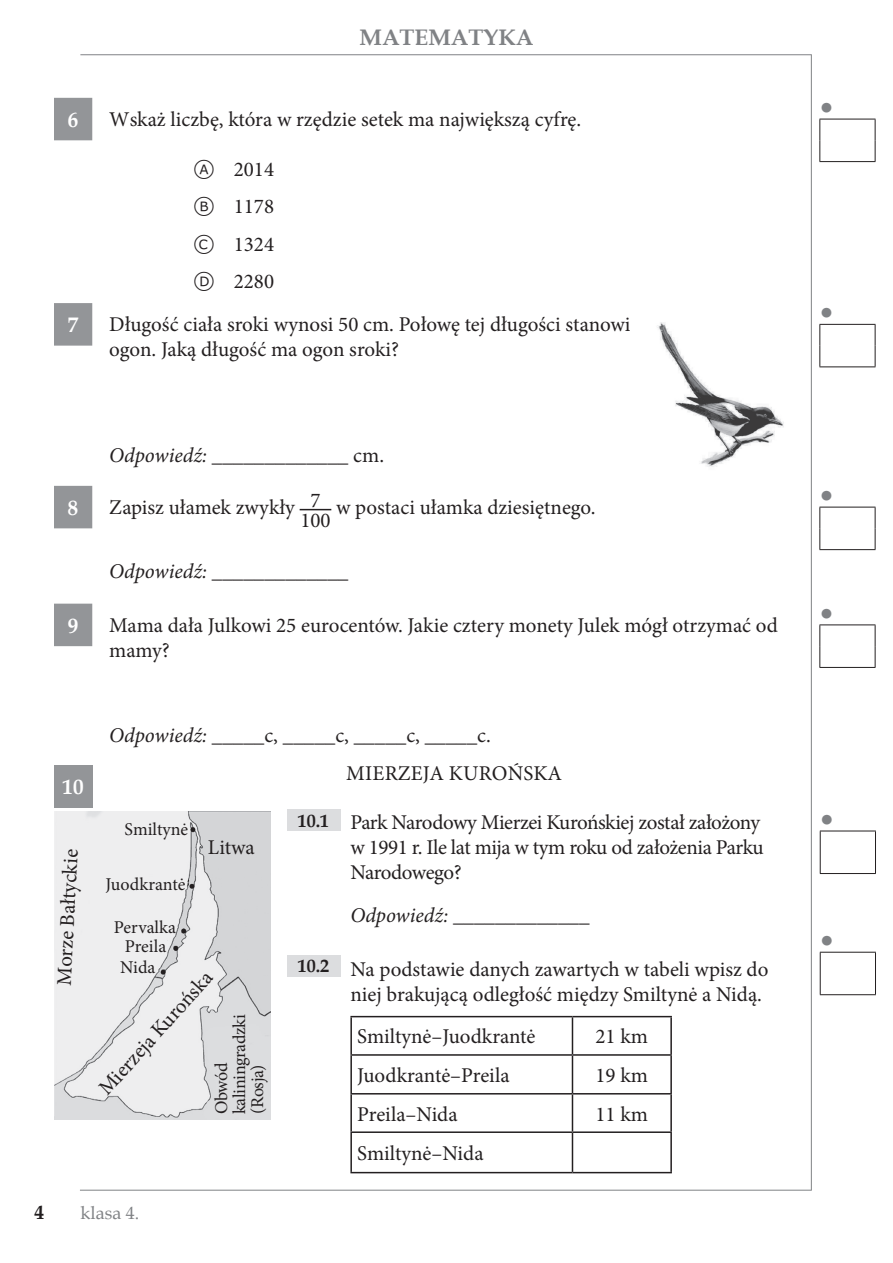
<style>
.page{position:relative;width:893px;height:1263px;background:#fff}
.page>*{position:absolute;margin:0;border:0;box-sizing:border-box;transform-origin:0 0}
.t1{font:700 22.5px "Book Antiqua";color:#808285}
.t2{font:22.5px "Arial";color:#808285}
.t3{font:21px/37.3px "Minion Pro";color:#231f20}
.t4{font:italic 21px "Minion Pro";letter-spacing:-.005em;color:#231f20}
.t5{font:21px/25.2px "Minion Pro";letter-spacing:-.02em;color:#231f20}
.t6{font:700 21px "Book Antiqua";color:#fff}
.t7{font:700 19.5px "Book Antiqua";color:#231f20}
.t8{font:18px/18px "Minion Pro";letter-spacing:-.01em;color:#231f20;text-align:center}
.t9{font:18px "Book Antiqua";color:#808285}
.t10{font:700 18px "Book Antiqua";color:#231f20}
.s1{font-family:"TIMSS options";font-size:24px}
.s2{font-style:normal}
</style>
<div class="page">
<hr style="left:80px;top:54px;width:731px;height:1px;background:#808285">
<hr style="left:811px;top:54px;width:1px;height:1136px;background:#808285">
<hr style="left:80px;top:1190px;width:731px;height:1px;background:#808285">
<svg style="left:54px;top:98px;width:38px;height:548px"></svg>
<hr style="left:819px;top:324px;width:56px;height:1px;background:#231f20">
<svg style="left:819px;top:325px;width:1px;height:41px"></svg>
<svg style="left:875px;top:325px;width:1px;height:41px"></svg>
<hr style="left:819px;top:366px;width:56px;height:1px;background:#231f20">
<hr style="left:819px;top:507px;width:56px;height:1px;background:#231f20">
<svg style="left:819px;top:507px;width:1px;height:42px"></svg>
<svg style="left:875px;top:507px;width:1px;height:42px"></svg>
<hr style="left:819px;top:549px;width:56px;height:1px;background:#231f20">
<hr style="left:819px;top:624px;width:56px;height:1px;background:#231f20">
<svg style="left:819px;top:625px;width:1px;height:42px"></svg>
<svg style="left:875px;top:625px;width:1px;height:42px"></svg>
<hr style="left:819px;top:667px;width:56px;height:1px;background:#231f20">
<hr style="left:819px;top:119px;width:56px;height:1px;background:#231f20">
<svg style="left:819px;top:119px;width:1px;height:42px"></svg>
<svg style="left:875px;top:119px;width:1px;height:42px"></svg>
<hr style="left:819px;top:161px;width:56px;height:1px;background:#231f20">
<img style="left:657px;top:322px;width:127px;height:145px">
<hr style="left:300px;top:509px;width:31px;height:1px;background:#231f20">
<div style="left:54px;top:765px;width:38px;height:43px;background:#939598"></div>
<img style="left:54px;top:812px;width:216px;height:308px">
<div style="left:287px;top:809px;width:53px;height:22px;background:#dcdddf"></div>
<div style="left:287px;top:955px;width:53px;height:21px;background:#dcdddf"></div>
<hr style="left:350px;top:1016px;width:222px;height:1px;background:#231f20">
<hr style="left:350px;top:1017px;width:2px;height:37px;background:#231f20">
<hr style="left:572px;top:1016px;width:100px;height:1px;background:#231f20">
<hr style="left:572px;top:1017px;width:1px;height:37px;background:#231f20">
<hr style="left:670px;top:1017px;width:2px;height:37px;background:#231f20">
<hr style="left:350px;top:1054px;width:222px;height:2px;background:#231f20">
<hr style="left:350px;top:1056px;width:2px;height:37px;background:#231f20">
<hr style="left:572px;top:1054px;width:100px;height:2px;background:#231f20">
<hr style="left:572px;top:1056px;width:1px;height:37px;background:#231f20">
<hr style="left:670px;top:1056px;width:2px;height:37px;background:#231f20">
<hr style="left:350px;top:1093px;width:222px;height:1px;background:#231f20">
<hr style="left:350px;top:1094px;width:2px;height:37px;background:#231f20">
<hr style="left:572px;top:1093px;width:100px;height:1px;background:#231f20">
<hr style="left:572px;top:1094px;width:1px;height:37px;background:#231f20">
<hr style="left:670px;top:1094px;width:2px;height:37px;background:#231f20">
<hr style="left:350px;top:1131px;width:222px;height:2px;background:#231f20">
<hr style="left:350px;top:1133px;width:2px;height:39px;background:#231f20">
<hr style="left:572px;top:1131px;width:100px;height:2px;background:#231f20">
<hr style="left:572px;top:1133px;width:1px;height:39px;background:#231f20">
<hr style="left:670px;top:1133px;width:2px;height:39px;background:#231f20">
<hr style="left:350px;top:1172px;width:222px;height:1px;background:#231f20">
<hr style="left:572px;top:1172px;width:100px;height:1px;background:#231f20">
<hr style="left:820px;top:831px;width:56px;height:1px;background:#231f20">
<hr style="left:820px;top:831px;width:1px;height:42px;background:#231f20">
<hr style="left:875px;top:831px;width:1px;height:42px;background:#231f20">
<hr style="left:820px;top:873px;width:56px;height:1px;background:#231f20">
<hr style="left:820px;top:952px;width:56px;height:1px;background:#231f20">
<hr style="left:820px;top:952px;width:1px;height:42px;background:#231f20">
<hr style="left:875px;top:952px;width:1px;height:42px;background:#231f20">
<hr style="left:820px;top:994px;width:56px;height:1px;background:#231f20">
<p class="t1" style="left:360px;top:22px;width:175px">MATEMATyKA</p>
<p class="t6" style="left:68px;top:105px;width:12px">6</p>
<p class="t3" style="left:109px;top:101px;width:473px">Wskaż liczbę, która w rzędzie setek ma największą cyfrę.</p>
<p class="t3" style="left:194px;top:151px;width:81px;text-align:justify"><span class="s1">a</span> 2014 <span class="s1">b</span> 1178 <span class="s1">c</span> 1324 <span class="s1">d</span> 2280</p>
<p class="t6" style="left:68px;top:311px;width:12px">7</p>
<p class="t3" style="left:109px;top:312px;width:523px;line-height:25.2px">Długość ciała sroki wynosi 50 cm. Połowę tej długości stanowi ogon. Jaką długość ma ogon sroki?</p>
<p class="t4" style="left:109px;top:441px;width:276px">Odpowiedź: _____________ <span class="s2">cm.</span></p>
<p class="t6" style="left:68px;top:493px;width:12px">8</p>
<p class="t3" style="left:109px;top:489px;width:213px">Zapisz ułamek zwykły 7</p>
<p class="t3" style="left:336px;top:489px;width:261px">w postaci ułamka dziesiętnego.</p>
<p class="t3" style="left:300px;top:502px;width:32px">100</p>
<p class="t4" style="left:109px;top:557px;width:241px">Odpowiedź: _____________</p>
<p class="t6" style="left:68px;top:611px;width:12px">9</p>
<p class="t3" style="left:109px;top:612px;width:670px;line-height:25.2px">Mama dała Julkowi 25 eurocentów. Jakie cztery monety Julek mógł otrzymać od mamy?</p>
<p class="t6" style="left:63px;top:772px;width:22px">10</p>
<p class="t3" style="left:45px;top:984px;width:138px;rotate:-87deg">Morze Bałtyckie</p>
<p class="t4" style="left:109px;top:721px;width:383px">Odpowiedź: _____<span class="s2">c,</span> _____<span class="s2">c,</span> _____<span class="s2">c,</span> _____<span class="s2">c.</span></p>
<p class="t8" style="left:125px;top:820px;width:65px">Smiltynė</p>
<p class="t8" style="left:106px;top:875px;width:81px">Juodkrantė</p>
<p class="t8" style="left:114px;top:918px;width:64px;line-height:18.8px">Pervalka<br>Preila</p>
<p class="t8" style="left:120px;top:958px;width:37px">Nida</p>
<p class="t3" style="left:208px;top:829px;width:48px">Litwa</p>
<p class="t3" style="left:89px;top:1079px;width:160px;rotate:-48deg">Mierzeja Kurońska</p>
<p class="t8" style="left:212px;top:1114px;width:101px;text-align:left;rotate:-90deg">Obwód kaliningradzki (Rosja)</p>
<p class="t3" style="left:346px;top:755px;width:217px">MIERZEJA KUROŃSKA</p>
<p class="t5" style="left:350px;top:810px;width:415px">Park Narodowy Mierzei Kurońskiej został założony w 1991 r. Ile lat mija w tym roku od założenia Parku<br>Narodowego?</p>
<p class="t4" style="left:350px;top:900px;width:241px">Odpowiedź: _____________</p>
<p class="t3" style="left:350px;top:957px;width:419px;line-height:25.2px;text-indent:-53px"><sup>10.2</sup> Na podstawie danych zawartych w tabeli wpisz do niej brakującą odległość między Smiltynė a Nidą.</p>
<p class="t3" style="left:357px;top:1018px;width:180px">Smiltynė–Juodkrantė</p>
<p class="t3" style="left:595px;top:1018px;width:54px">21 km</p>
<p class="t3" style="left:357px;top:1057px;width:154px">Juodkrantė–Preila</p>
<p class="t3" style="left:595px;top:1057px;width:54px">19 km</p>
<p class="t3" style="left:357px;top:1095px;width:102px">Preila–Nida</p>
<p class="t3" style="left:595px;top:1095px;width:54px">11 km</p>
<p class="t3" style="left:357px;top:1135px;width:128px">Smiltynė–Nida</p>
<p class="t10" style="left:298px;top:808px;width:33px">10.1</p>
<p class="t7" style="left:35px;top:1199px;width:11px">4</p>
<p class="t9" style="left:81px;top:1200px;width:60px">klasa 4.</p>
<p class="t2" style="left:820px;top:92px;width:15px">●</p>
<p class="t2" style="left:820px;top:297px;width:15px">●</p>
<p class="t2" style="left:820px;top:480px;width:15px">●</p>
<p class="t2" style="left:820px;top:597px;width:15px">●</p>
<p class="t2" style="left:820px;top:803px;width:15px">●</p>
<p class="t2" style="left:820px;top:925px;width:15px">●</p>
</div>
